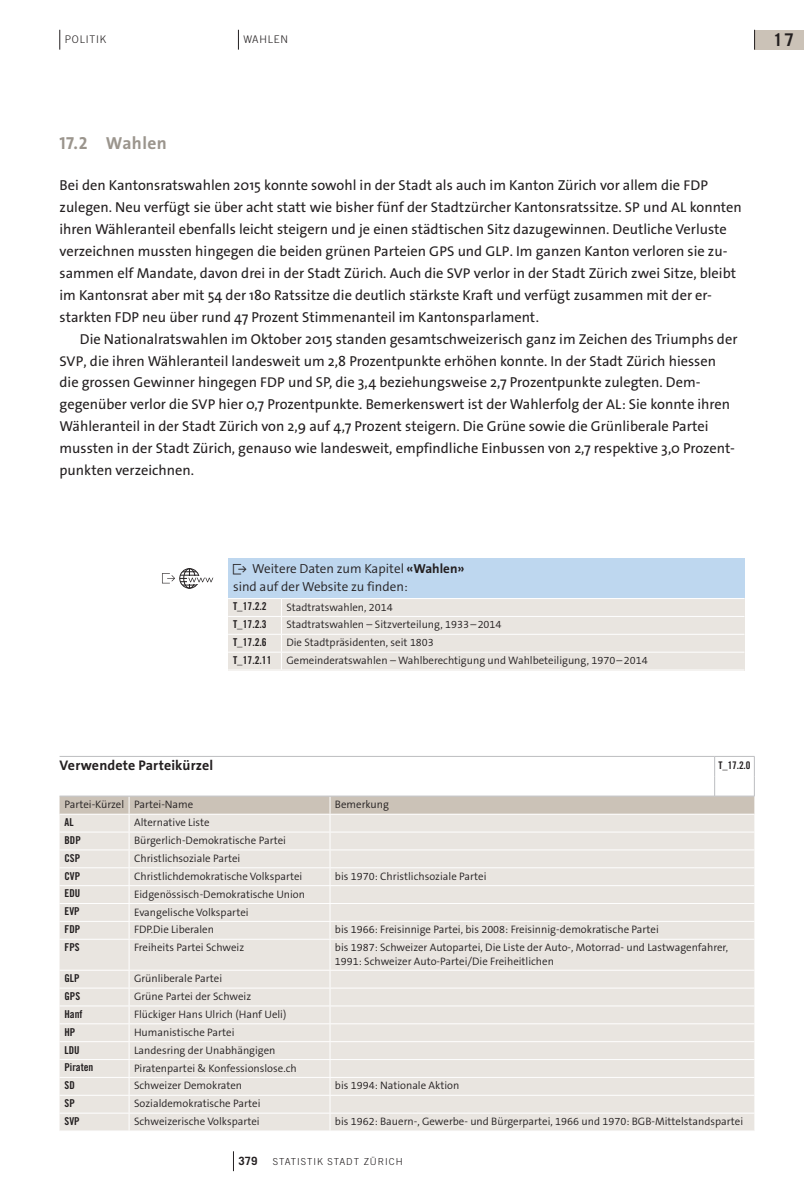
<style>
.page{position:relative;width:804px;height:1191px;background:#fff}
.page>*{position:absolute;margin:0;border:0;box-sizing:border-box;transform-origin:0 0}
.t1{font:700 17.5px "The Sans OT7";letter-spacing:.02em;color:#9b958d}
.t2{font:700 17.5px "Trade Gothic LT Std";color:#231f20}
.t3{font:14.35px/21.9px "The Sans OT5 Plain";color:#231f20}
.t4{font:700 14px "The Sans OT7";letter-spacing:.01em;color:#231f20}
.t5{font:300 13.12px/17.5px "The Sans OT4";color:#231f20}
.t6{font:700 11.38px "Trade Gothic LT Std";color:#231f20}
.t7{font:300 10.85px/14px "The Sans OT4";color:#231f20}
.t8{font:10.85px "Trade Gothic LT Std Bd Cn 20";color:#231f20}
.t9{font:300 10.5px "Trade Gothic LT Std";letter-spacing:.075em;color:#231f20}
.t10{font:10.5px "Trade Gothic LT Std Bd Cn 20";color:#231f20}
.t11{font:300 9.62px "Trade Gothic LT Std";letter-spacing:.1em;color:#231f20}
.s1{font-size:14.17px}
.s2{font-family:"The Sans OT7";font-weight:700}
</style>
<div class="page">
<svg style="left:233px;top:1151px;width:1px;height:20px"></svg>
<div style="left:754px;top:30px;width:50px;height:20px;background:#cbc2b7"></div>
<svg style="left:59px;top:30px;width:1px;height:20px"></svg>
<svg style="left:238px;top:30px;width:1px;height:20px"></svg>
<svg style="left:754px;top:30px;width:1px;height:20px"></svg>
<div style="left:60px;top:940px;width:694px;height:190px;background:#e9e5e0"></div>
<hr style="left:330px;top:969px;width:424px;height:1px;background:#fff">
<hr style="left:330px;top:987px;width:424px;height:1px;background:#fff">
<hr style="left:330px;top:1005px;width:424px;height:1px;background:#fff">
<hr style="left:330px;top:1023px;width:424px;height:1px;background:#fff">
<hr style="left:330px;top:1041px;width:424px;height:1px;background:#fff">
<hr style="left:330px;top:1059px;width:424px;height:1px;background:#fff">
<hr style="left:330px;top:1077px;width:424px;height:1px;background:#fff">
<hr style="left:330px;top:1094px;width:424px;height:1px;background:#fff">
<hr style="left:330px;top:1112px;width:424px;height:1px;background:#fff">
<hr style="left:129px;top:939px;width:1px;height:30px;background:#fff">
<hr style="left:329px;top:939px;width:1px;height:30px;background:#fff">
<hr style="left:129px;top:969px;width:201px;height:1px;background:#fff">
<hr style="left:129px;top:987px;width:201px;height:1px;background:#fff">
<hr style="left:129px;top:1005px;width:201px;height:1px;background:#fff">
<hr style="left:129px;top:1023px;width:201px;height:1px;background:#fff">
<hr style="left:129px;top:1041px;width:201px;height:1px;background:#fff">
<hr style="left:129px;top:1059px;width:201px;height:1px;background:#fff">
<hr style="left:129px;top:1077px;width:201px;height:1px;background:#fff">
<hr style="left:129px;top:1094px;width:201px;height:1px;background:#fff">
<hr style="left:129px;top:1112px;width:201px;height:1px;background:#fff">
<svg style="left:129px;top:970px;width:1px;height:160px"></svg>
<svg style="left:329px;top:970px;width:1px;height:160px"></svg>
<hr style="left:60px;top:969px;width:69px;height:1px;background:#fff">
<hr style="left:60px;top:987px;width:69px;height:1px;background:#fff">
<hr style="left:60px;top:1005px;width:69px;height:1px;background:#fff">
<hr style="left:60px;top:1023px;width:69px;height:1px;background:#fff">
<hr style="left:60px;top:1041px;width:69px;height:1px;background:#fff">
<hr style="left:60px;top:1059px;width:69px;height:1px;background:#fff">
<hr style="left:60px;top:1077px;width:69px;height:1px;background:#fff">
<hr style="left:60px;top:1094px;width:69px;height:1px;background:#fff">
<hr style="left:60px;top:1112px;width:69px;height:1px;background:#fff">
<div style="left:228px;top:598px;width:516px;height:72px;background:#e9e5e0"></div>
<hr style="left:281px;top:598px;width:463px;height:1px;background:#fff">
<hr style="left:281px;top:616px;width:463px;height:1px;background:#fff">
<hr style="left:281px;top:634px;width:463px;height:1px;background:#fff">
<hr style="left:281px;top:651px;width:463px;height:1px;background:#fff">
<svg style="left:281px;top:599px;width:1px;height:70px"></svg>
<hr style="left:281px;top:669px;width:463px;height:1px;background:#fff">
<hr style="left:228px;top:598px;width:53px;height:1px;background:#fff">
<hr style="left:228px;top:616px;width:53px;height:1px;background:#fff">
<hr style="left:228px;top:634px;width:53px;height:1px;background:#fff">
<hr style="left:228px;top:651px;width:53px;height:1px;background:#fff">
<hr style="left:228px;top:669px;width:53px;height:1px;background:#fff">
<div style="left:228px;top:558px;width:516px;height:40px;background:#bed7ef"></div>
<svg style="left:162px;top:568px;width:51px;height:20px"></svg>
<svg style="left:60px;top:756px;width:695px;height:182px"></svg>
<hr style="left:714px;top:796px;width:40px;height:1px;background:#bcbdc0">
<p class="t9" style="left:65px;top:33px;width:43px">POLITIK</p>
<p class="t9" style="left:243px;top:33px;width:46px">WAHLEN</p>
<p class="t2" style="left:773px;top:29px;width:22px">17</p>
<p class="t1" style="left:60px;top:132px;width:109px">17.2 Wahlen</p>
<p class="t3" style="left:60px;top:175px;width:684px">Bei den Kantonsratswahlen 2015 konnte sowohl in der Stadt als auch im Kanton Zürich vor allem die <span class="s1">FDP </span>zulegen. Neu verfügt sie über acht statt wie bisher fünf der Stadtzürcher Kantonsratssitze. <span class="s1">SP</span> und <span class="s1">AL</span> konnten ihren Wähleranteil ebenfalls leicht steigern und je einen städtischen Sitz dazugewinnen. Deutliche Verluste verzeichnen mussten hingegen die beiden grünen Parteien <span class="s1">GPS</span> und <span class="s1">GLP</span>. Im ganzen Kanton verloren sie zu&shy;sammen elf Mandate, davon drei in der Stadt Zürich. Auch die <span class="s1">SVP</span> verlor in der Stadt Zürich zwei Sitze, bleibt im Kantonsrat aber mit 54 der 180 Ratssitze die deutlich stärkste Kraft und verfügt zusammen mit der er&shy;starkten FDP neu über rund 47 Prozent Stimmenanteil im Kantonsparlament.</p>
<p class="t3" style="left:60px;top:328px;width:679px;text-indent:20px">Die Nationalratswahlen im Oktober 2015 standen gesamtschweizerisch ganz im Zeichen des Triumphs der <span class="s1">SVP</span>, die ihren Wähleranteil landesweit um 2,8 Prozentpunkte erhöhen konnte. In der Stadt Zürich hiessen die grossen Gewinner hingegen <span class="s1">FDP</span> und SP, die 3,4 beziehungsweise 2,7 Prozentpunkte zulegten. Dem&shy;gegenüber verlor die <span class="s1">SVP</span> hier 0,7 Prozentpunkte. Bemerkenswert ist der Wahlerfolg der <span class="s1">AL</span>: Sie konnte ihren Wähleranteil in der Stadt Zürich von 2,9 auf 4,7 Prozent steigern. Die Grüne sowie die Grünliberale Partei mussten in der Stadt Zürich, genauso wie landesweit, empfindliche Einbussen von 2,7 respektive 3,0 Prozent&shy;punkten verzeichnen.</p>
<p class="t5" style="left:233px;top:560px;width:233px;text-indent:19px">Weitere Daten zum Kapitel <span class="s2">«Wahlen» </span>sind auf der Website zu finden:</p>
<p class="t8" style="left:233px;top:600px;width:35px">T_17.2.2</p>
<p class="t7" style="left:286px;top:600px;width:108px">Stadtratswahlen, 2014</p>
<p class="t8" style="left:233px;top:618px;width:35px">T_17.2.3</p>
<p class="t7" style="left:286px;top:618px;width:217px">Stadtratswahlen – Sitzverteilung, 1933–2014</p>
<p class="t8" style="left:233px;top:635px;width:35px">T_17.2.6</p>
<p class="t7" style="left:286px;top:635px;width:149px">Die Stadtpräsidenten, seit 1803</p>
<p class="t8" style="left:233px;top:653px;width:40px">T_17.2.11</p>
<p class="t7" style="left:286px;top:653px;width:363px">Gemeinderatswahlen – Wahlberechtigung und Wahlbeteiligung, 1970–2014</p>
<p class="t4" style="left:60px;top:756px;width:155px">Verwendete Parteikürzel</p>
<p class="t10" style="left:718px;top:759px;width:33px">T_17.2.0</p>
<p class="t7" style="left:64px;top:797px;width:130px">Partei-Kürzel Partei-Name</p>
<p class="t7" style="left:335px;top:797px;width:55px">Bemerkung</p>
<p class="t8" style="left:64px;top:815px;width:11px">AL</p>
<p class="t7" style="left:134px;top:815px;width:77px">Alternative Liste</p>
<p class="t8" style="left:64px;top:833px;width:18px">BDP</p>
<p class="t7" style="left:134px;top:833px;width:153px">Bürgerlich-Demokratische Partei</p>
<p class="t8" style="left:64px;top:851px;width:17px">CSP</p>
<p class="t7" style="left:134px;top:851px;width:108px">Christlichsoziale Partei</p>
<p class="t8" style="left:64px;top:869px;width:17px">CVP</p>
<p class="t7" style="left:134px;top:869px;width:170px">Christlichdemokratische Volkspartei</p>
<p class="t7" style="left:335px;top:869px;width:153px">bis 1970: Christlichsoziale Partei</p>
<p class="t8" style="left:64px;top:887px;width:17px">EDU</p>
<p class="t7" style="left:134px;top:887px;width:172px">Eidgenössisch-Demokratische Union</p>
<p class="t8" style="left:64px;top:905px;width:17px">EVP</p>
<p class="t7" style="left:134px;top:905px;width:116px">Evangelische Volkspartei</p>
<p class="t8" style="left:64px;top:922px;width:17px">FDP</p>
<p class="t7" style="left:134px;top:922px;width:81px">FDP.Die Liberalen</p>
<p class="t7" style="left:335px;top:922px;width:325px">bis 1966: Freisinnige Partei, bis 2008: Freisinnig-demokratische Partei</p>
<p class="t8" style="left:64px;top:940px;width:17px">FPS</p>
<p class="t7" style="left:134px;top:940px;width:112px">Freiheits Partei Schweiz</p>
<p class="t7" style="left:335px;top:940px;width:394px">bis 1987: Schweizer Autopartei, Die Liste der Auto-, Motorrad- und Lastwagenfahrer,<br>1991: Schweizer Auto-Partei/Die Freiheitlichen</p>
<p class="t8" style="left:64px;top:971px;width:17px">GLP</p>
<p class="t7" style="left:134px;top:971px;width:90px">Grünliberale Partei</p>
<p class="t8" style="left:64px;top:989px;width:17px">GPS</p>
<p class="t7" style="left:134px;top:989px;width:119px">Grüne Partei der Schweiz</p>
<p class="t8" style="left:64px;top:1007px;width:20px">Hanf</p>
<p class="t7" style="left:134px;top:1007px;width:154px">Flückiger Hans Ulrich (Hanf Ueli)</p>
<p class="t8" style="left:64px;top:1025px;width:12px">HP</p>
<p class="t7" style="left:134px;top:1025px;width:102px">Humanistische Partei</p>
<p class="t8" style="left:64px;top:1043px;width:17px">LDU</p>
<p class="t7" style="left:134px;top:1043px;width:143px">Landesring der Unabhängigen</p>
<p class="t8" style="left:64px;top:1061px;width:30px">Piraten</p>
<p class="t7" style="left:134px;top:1061px;width:164px">Piratenpartei &amp; Konfessionslose.ch</p>
<p class="t8" style="left:64px;top:1078px;width:12px">SD</p>
<p class="t7" style="left:134px;top:1078px;width:110px">Schweizer Demokraten</p>
<p class="t7" style="left:335px;top:1078px;width:126px">bis 1994: Nationale Aktion</p>
<p class="t8" style="left:64px;top:1096px;width:12px">SP</p>
<p class="t7" style="left:134px;top:1096px;width:128px">Sozialdemokratische Partei</p>
<p class="t8" style="left:64px;top:1114px;width:17px">SVP</p>
<p class="t7" style="left:134px;top:1114px;width:127px">Schweizerische Volkspartei</p>
<p class="t7" style="left:335px;top:1114px;width:409px">bis 1962: Bauern-, Gewerbe- und Bürgerpartei, 1966 und 1970: BGB-Mittelstandspartei</p>
<p class="t6" style="left:238px;top:1153px;width:20px">379</p>
<p class="t11" style="left:273px;top:1155px;width:131px">STATISTIK STADT ZÜRICH</p>
</div>
